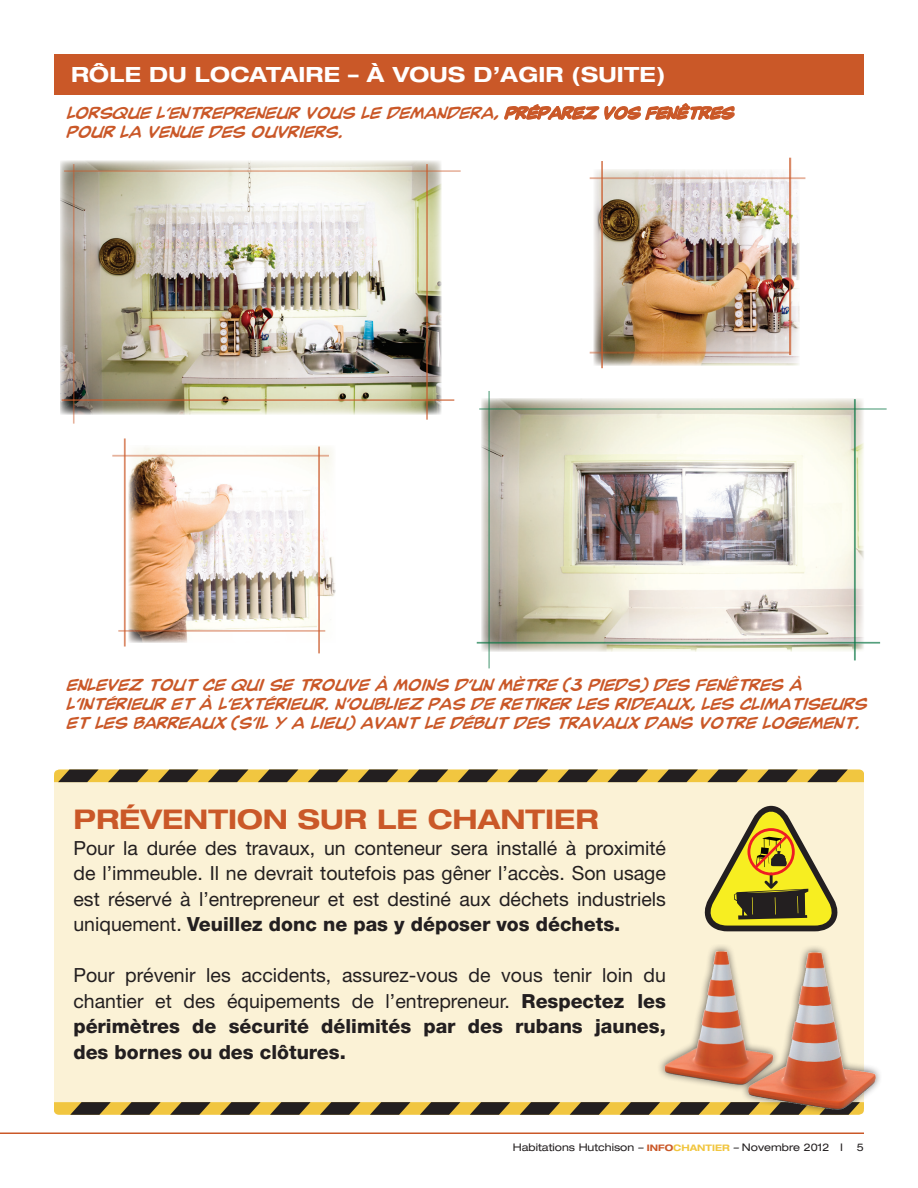
<style>
.page{position:relative;width:918px;height:1188px;background:#fff}
.page>*{position:absolute;margin:0;border:0;box-sizing:border-box;transform-origin:0 0}
.t1{font:700 expanded 27.15px "Helvetica Neue";color:#ca5828}
.t2{font:700 expanded 21px "Helvetica Neue";letter-spacing:.01em;color:#fff}
.t3{font:19.5px/25.5px "Helvetica Neue";color:#231f20;text-align:justify}
.t4{font:italic 15.6px/18.8px "Comic";color:#ca5828}
.t5{font:expanded 10.5px "Helvetica Neue";color:#231f20}
.s1{font-weight:800}
.s2{font-style:italic}
.s3{font-weight:700;font-size:9px;color:#ca5828}
.s4{font-weight:700;font-size:9px;color:#f1c640}
</style>
<div class="page">
<hr style="left:0;top:1132px;width:864px;height:2px;background:#ca5828">
<div style="left:54px;top:782px;width:810px;height:320px;background:#fbf2d6"></div>
<svg style="left:54px;top:770px;width:810px;height:12px;background:#7a652d"></svg>
<svg style="left:54px;top:1102px;width:603px;height:13px;background:#7c6830"></svg>
<svg style="left:705px;top:806px;width:132px;height:125px"></svg>
<div style="left:657px;top:944px;width:226px;height:173px;background:#231f20;opacity:.75"></div>
<img style="left:657px;top:949px;width:225px;height:164px">
<div style="left:54px;top:54px;width:810px;height:41px;background:#ca5828"></div>
<svg style="left:504px;top:103px;width:231px;height:17px"></svg>
<img style="left:594px;top:169px;width:206px;height:197px">
<hr style="left:590px;top:177px;width:215px;height:2px;background:#ca5828">
<hr style="left:590px;top:352px;width:201px;height:2px;background:#ca5828">
<hr style="left:601px;top:161px;width:2px;height:207px;background:#ca5828">
<hr style="left:789px;top:158px;width:2px;height:197px;background:#ca5828">
<img style="left:60px;top:161px;width:381px;height:254px">
<hr style="left:64px;top:170px;width:397px;height:2px;background:#ca5828">
<hr style="left:73px;top:164px;width:2px;height:260px;background:#ca5828">
<hr style="left:426px;top:164px;width:2px;height:256px;background:#ca5828">
<hr style="left:62px;top:399px;width:392px;height:2px;background:#ca5828">
<img style="left:129px;top:446px;width:206px;height:197px">
<hr style="left:112px;top:455px;width:217px;height:2px;background:#ca5828">
<hr style="left:118px;top:630px;width:207px;height:2px;background:#ca5828">
<hr style="left:124px;top:438px;width:2px;height:209px;background:#ca5828">
<hr style="left:318px;top:447px;width:2px;height:206px;background:#ca5828">
<img style="left:482px;top:399px;width:382px;height:252px">
<hr style="left:479px;top:408px;width:408px;height:2px;background:#0c7746">
<hr style="left:488px;top:391px;width:2px;height:277px;background:#0c7746">
<hr style="left:477px;top:642px;width:403px;height:2px;background:#0c7746">
<hr style="left:854px;top:399px;width:2px;height:261px;background:#0c7746">
<p class="t2" style="left:71px;top:62px;width:158px">RÔLE DU LOCATA</p>
<p class="t2" style="left:299px;top:62px;width:25px">IRE</p>
<p class="t2" style="left:348px;top:62px;width:248px">– À VOUS D’AGIR (SUI</p>
<p class="t2" style="left:624px;top:62px;width:43px">TE)</p>
<p class="t4" style="left:66px;top:103px;width:669px">LORSQUE L’ENTREPRENEUR VOUS LE DEMANDERA, PRÉPAREZ VOS FENÊTRES<br>POUR LA VENUE DES OUVRIERS.</p>
<p class="t4" style="left:66px;top:675px;width:802px">ENLEVEZ TOUT CE QUI SE TROUVE À MOINS D’UN MÈTRE (3 PIEDS) DES FENÊTRES À<br>L’INTÉRIEUR ET À L’EXTÉRIEUR. N’OUBLIEZ PAS DE RETIRER LES RIDEAUX, LES CLIMATISEURS<br>ET LES BARREAUX (S’IL Y A LIEU) AVANT LE DÉBUT DES TRAVAUX DANS VOTRE LOGEMENT.</p>
<h1 class="t1" style="left:73px;top:802px;width:112px">PRÉVENT</h1>
<h1 class="t1" style="left:228px;top:802px;width:35px">ION</h1>
<h1 class="t1" style="left:298px;top:802px;width:155px">SUR LE CHANT</h1>
<h1 class="t1" style="left:545px;top:802px;width:32px">IER</h1>
<p class="t3" style="left:73px;top:835px;width:594px">Pour la durée des travaux, un conteneur sera installé à proximité de l’immeuble. Il ne devrait toutefois pas gêner l’accès. Son usage est réservé à l’entrepreneur et est destiné aux déchets industriels uniquement. <span class="s1">Veuillez donc ne pas y déposer vos déchets.</span></p>
<p class="t3" style="left:73px;top:962px;width:594px">Pour prévenir les accidents, assurez-vous de vous tenir loin du chantier et des équipements de l’entrepreneur. <span class="s1">Respectez les périmètres de sécurité délimités par des rubans jaunes, des bornes ou des clôtures.</span></p>
<p class="t5" style="left:513px;top:1141px;width:332px">Habitations Hutchison <span class="s2">–</span> <span class="s3">INFO</span><span class="s4">CHANTIER</span> <span class="s2">–</span> Novembre 2012 I</p>
<p class="t5" style="left:857px;top:1141px;width:9px">5</p>
</div>
